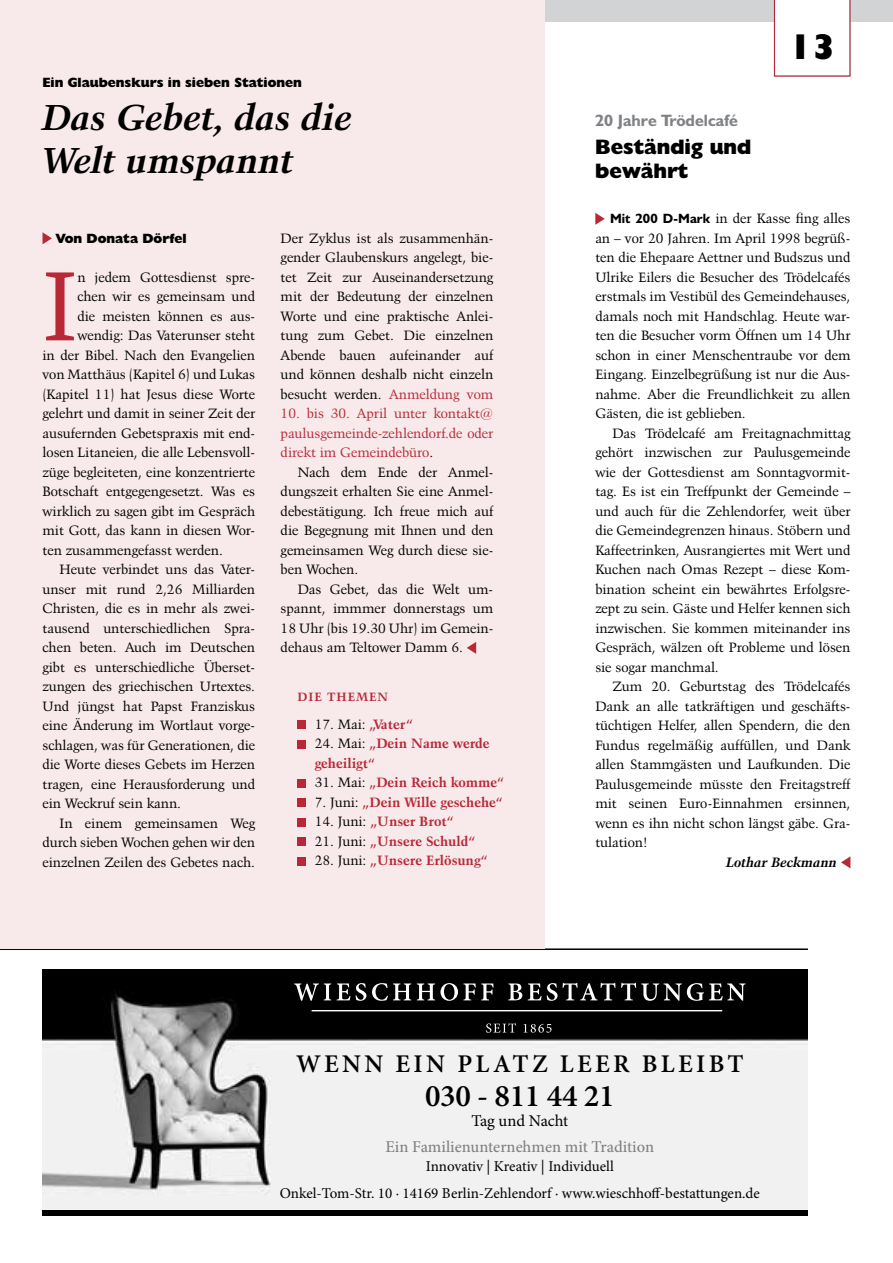
<style>
.page{position:relative;width:893px;height:1263px;background:#fff}
.page>*{position:absolute;margin:0;border:0;box-sizing:border-box;transform-origin:0 0}
.t1{font:97.8px "Kuenstler 480 BT";color:#b82837}
.t2{font:italic 700 36px/43.2px "Kuenstler 480 BT";color:#000}
.t3{font:800 36px "Humanist 521 BT";color:#000}
.t4{font:600 31.5px "Minion Pro";letter-spacing:-.01em;color:#000}
.t5{font:600 25.5px "Minion Pro";letter-spacing:.13em;color:#000}
.t6{font:800 21px/24px "Humanist 521 BT";color:#000}
.t7{font:500 16.5px "Minion Pro";color:#808285}
.t8{font:700 16.5px "Humanist 521 BT";color:#808285}
.t9{font:16.5px "Minion Pro";letter-spacing:-.005em;color:#000}
.t10{font:15px "Minion Pro";color:#000}
.t11{font:13.5px/19.5px "Kuenstler 480 BT";color:#000;text-align:justify}
.t12{font:700 13.5px/19.5px "Kuenstler 480 BT";color:#b82837}
.t13{font:13.5px/19.5px "Kuenstler 480 BT";color:#b82837;text-align:justify}
.t14{font:800 13.5px "Humanist 521 BT";color:#000}
.t15{font:italic 700 13.5px "Kuenstler 480 BT";color:#000}
.t16{font:700 12px "Kuenstler 480 BT";letter-spacing:.075em;color:#b82837}
.s1{color:#b82837}
.s2{color:#000}
.s3{font-weight:700;color:#b82837}
.s4{font-weight:400;color:#000}
.s5{font-family:"Humanist 521 BT";font-weight:700}
</style>
<div class="page">
<img style="left:43px;top:969px;width:764px;height:241px">
<div style="left:43px;top:1210px;width:765px;height:6px;background:#000"></div>
<svg style="left:294px;top:983px;width:451px;height:18px;background:#424242"></svg>
<svg style="left:486px;top:1023px;width:66px;height:10px"></svg>
<hr style="left:312px;top:1010px;width:410px;height:1px;background:#fff">
<hr style="left:0;top:948px;width:808px;height:2px;background:#000">
<div style="left:0;top:0;width:893px;height:21px;background:#d1d3d4"></div>
<div style="left:0;top:0;width:544px;height:948px;background:#f8eaeb"></div>
<svg style="left:774px;top:0;width:76px;height:77px"></svg>
<svg style="left:43px;top:232px;width:9px;height:12px"></svg>
<svg style="left:467px;top:642px;width:9px;height:12px"></svg>
<svg style="left:595px;top:213px;width:10px;height:12px"></svg>
<svg style="left:841px;top:856px;width:9px;height:12px"></svg>
<div style="left:298px;top:720px;width:8px;height:9px;background:#b82837"></div>
<div style="left:298px;top:740px;width:8px;height:8px;background:#b82837"></div>
<div style="left:298px;top:779px;width:8px;height:8px;background:#b82837"></div>
<div style="left:298px;top:798px;width:8px;height:9px;background:#b82837"></div>
<div style="left:298px;top:818px;width:8px;height:8px;background:#b82837"></div>
<div style="left:298px;top:837px;width:8px;height:9px;background:#b82837"></div>
<div style="left:298px;top:857px;width:8px;height:8px;background:#b82837"></div>
<p class="t14" style="left:43px;top:74px;width:261px">Ein Glaubenskurs in sieben Stationen</p>
<h2 class="t2" style="left:43px;top:95px;width:312px">Das Gebet, das die<br>Welt umspannt</h2>
<p class="t14" style="left:56px;top:230px;width:132px">Von Donata Dörfel</p>
<h1 class="t1" style="left:43px;top:246px;width:36px">I</h1>
<p class="t11" style="left:77px;top:267px;width:179px">n jedem Gottesdienst spre-</p>
<p class="t11" style="left:77px;top:287px;width:179px">chen wir es gemeinsam und</p>
<p class="t11" style="left:77px;top:306px;width:179px">die meisten können es aus-</p>
<p class="t11" style="left:77px;top:326px;width:179px">wendig: Das Vaterunser steht</p>
<p class="t11" style="left:43px;top:345px;width:214px">in der Bibel. Nach den Evangelien</p>
<p class="t11" style="left:43px;top:365px;width:214px">von Matthäus (Kapitel 6) und Lukas</p>
<p class="t11" style="left:43px;top:384px;width:214px">(Kapitel 11) hat Jesus diese Worte</p>
<p class="t11" style="left:43px;top:404px;width:214px">gelehrt und damit in seiner Zeit der</p>
<p class="t11" style="left:43px;top:423px;width:214px">ausufernden Gebetspraxis mit end-</p>
<p class="t11" style="left:43px;top:443px;width:214px">losen Litaneien, die alle Lebensvoll-</p>
<p class="t11" style="left:43px;top:462px;width:214px">züge begleiteten, eine konzentrierte</p>
<p class="t11" style="left:43px;top:482px;width:214px">Botschaft entgegengesetzt. Was es</p>
<p class="t11" style="left:43px;top:501px;width:214px">wirklich zu sagen gibt im Gespräch</p>
<p class="t11" style="left:43px;top:521px;width:214px">mit Gott, das kann in diesen Wor-</p>
<p class="t11" style="left:43px;top:540px;width:182px">ten zusammengefasst werden.</p>
<p class="t11" style="left:60px;top:560px;width:197px">Heute verbindet uns das Vater-</p>
<p class="t11" style="left:43px;top:579px;width:214px">unser mit rund 2,26 Milliarden</p>
<p class="t11" style="left:43px;top:599px;width:214px">Christen, die es in mehr als zwei-</p>
<p class="t11" style="left:43px;top:618px;width:214px">tausend unterschiedlichen Spra-</p>
<p class="t11" style="left:43px;top:638px;width:214px">chen beten. Auch im Deutschen</p>
<p class="t11" style="left:43px;top:657px;width:214px">gibt es unterschiedliche Überset-</p>
<p class="t11" style="left:43px;top:677px;width:214px">zungen des griechischen Urtextes.</p>
<p class="t11" style="left:43px;top:696px;width:214px">Und jüngst hat Papst Franziskus</p>
<p class="t11" style="left:43px;top:716px;width:214px">eine Änderung im Wortlaut vorge-</p>
<p class="t11" style="left:43px;top:735px;width:214px">schlagen, was für Generationen, die</p>
<p class="t11" style="left:43px;top:754px;width:214px">die Worte dieses Gebets im Herzen</p>
<p class="t11" style="left:43px;top:774px;width:214px">tragen, eine Herausforderung und</p>
<p class="t11" style="left:43px;top:793px;width:140px">ein Weckruf sein kann.</p>
<p class="t11" style="left:60px;top:813px;width:197px">In einem gemeinsamen Weg</p>
<p class="t11" style="left:43px;top:832px;width:214px">durch sieben Wochen gehen wir den</p>
<p class="t11" style="left:43px;top:852px;width:214px">einzelnen Zeilen des Gebetes nach.</p>
<p class="t11" style="left:281px;top:228px;width:214px">Der Zyklus ist als zusammenhän&shy;gender Glaubenskurs angelegt, bie&shy;tet Zeit zur Auseinandersetzung mit der Bedeutung der einzelnen Worte und eine praktische Anlei&shy;tung zum Gebet. Die einzelnen Abende bauen aufeinander auf und können deshalb nicht einzeln besucht werden. <span class="s1">Anmeldung vom</span></p>
<p class="t13" style="left:281px;top:403px;width:214px">10. bis 30. April unter kontakt@ paulusgemeinde-zehlendorf.de oder direkt im Gemeindebüro<span class="s2">.</span></p>
<p class="t11" style="left:281px;top:462px;width:214px;text-indent:17px">Nach dem Ende der Anmel&shy;dungszeit erhalten Sie eine Anmel&shy;debestätigung. Ich freue mich auf die Begegnung mit Ihnen und den gemeinsamen Weg durch diese sie&shy;ben Wochen.</p>
<p class="t11" style="left:281px;top:579px;width:214px;text-indent:17px">Das Gebet, das die Welt um&shy;spannt, immmer donnerstags um 18 Uhr (bis 19.30 Uhr) im Gemein&shy;dehaus am Teltower Damm 6.</p>
<p class="t16" style="left:298px;top:689px;width:92px">DIE THEMEN</p>
<p class="t11" style="left:315px;top:714px;width:100px">17. Mai: <span class="s3">„Vater“</span></p>
<p class="t12" style="left:315px;top:734px;width:176px"><span class="s4">24. Mai:</span> „Dein Name werde geheiligt“</p>
<p class="t12" style="left:315px;top:773px;width:191px"><span class="s4">31. Mai:</span> „Dein Reich komme“</p>
<p class="t12" style="left:315px;top:792px;width:190px"><span class="s4">7. Juni:</span> „Dein Wille geschehe“</p>
<p class="t12" style="left:315px;top:812px;width:141px"><span class="s4">14. Juni:</span> „Unser Brot“</p>
<p class="t12" style="left:315px;top:831px;width:162px"><span class="s4">21. Juni:</span> „Unsere Schuld“</p>
<p class="t12" style="left:315px;top:851px;width:174px"><span class="s4">28. Juni:</span> „Unsere Erlösung“</p>
<h2 class="t3" style="left:789px;top:24px;width:48px">13</h2>
<p class="t8" style="left:595px;top:110px;width:144px">20 Jahre Trödelcafé</p>
<h3 class="t6" style="left:595px;top:134px;width:158px">Beständig und bewährt</h3>
<p class="t11" style="left:595px;top:209px;width:257px;text-indent:15px"><span class="s5">Mit 200 D-Mark</span> in der Kasse fing alles an – vor 20 Jahren. Im April 1998 begrüß&shy;ten die Ehepaare Aettner und Budszus und Ulrike Eilers die Besucher des Trödelcafés erstmals im Vestibül des Gemeindehauses, damals noch mit Handschlag. Heute war&shy;ten die Besucher vorm Öffnen um 14 Uhr schon in einer Menschentraube vor dem Eingang. Einzelbegrüßung ist nur die Aus&shy;nahme. Aber die Freundlichkeit zu allen Gästen, die ist geblieben.</p>
<p class="t11" style="left:595px;top:423px;width:257px;text-indent:17px">Das Trödelcafé am Freitagnachmittag gehört inzwischen zur Paulusgemeinde wie der Gottesdienst am Sonntagvormit&shy;tag. Es ist ein Treffpunkt der Gemeinde – und auch für die Zehlendorfer, weit über die Gemeindegrenzen hinaus. Stöbern und Kaffeetrinken, Ausrangiertes mit Wert und Kuchen nach Omas Rezept – diese Kom&shy;bination scheint ein bewährtes Erfolgsre&shy;zept zu sein. Gäste und Helfer kennen sich inzwischen. Sie kommen miteinander ins Gespräch, wälzen oft Probleme und lösen sie sogar manchmal.</p>
<p class="t11" style="left:595px;top:677px;width:257px;text-indent:17px">Zum 20. Geburtstag des Trödelcafés Dank an alle tatkräftigen und geschäfts&shy;tüchtigen Helfer, allen Spendern, die den Fundus regelmäßig auffüllen, und Dank allen Stammgästen und Laufkunden. Die Paulusgemeinde müsste den Freitagstreff mit seinen Euro-Einnahmen ersinnen, wenn es ihn nicht schon längst gäbe. Gra&shy;tulation!</p>
<p class="t15" style="left:726px;top:854px;width:113px">Lothar Beckmann</p>
<h3 class="t5" style="left:296px;top:1046px;width:449px">WENN EIN PLATZ LEER BLEIBT</h3>
<h3 class="t4" style="left:425px;top:1074px;width:191px">030 - 811 44 21</h3>
<p class="t9" style="left:471px;top:1109px;width:98px">Tag und Nacht</p>
<p class="t7" style="left:385px;top:1135px;width:270px">Ein Familienunternehmen mit Tradition</p>
<p class="t10" style="left:426px;top:1156px;width:190px">Innovativ | Kreativ | Individuell</p>
<p class="t10" style="left:280px;top:1183px;width:482px">Onkel-Tom-Str. 10 · 14169 Berlin-Zehlendorf · www.wieschhoff-bestattungen.de</p>
</div>
